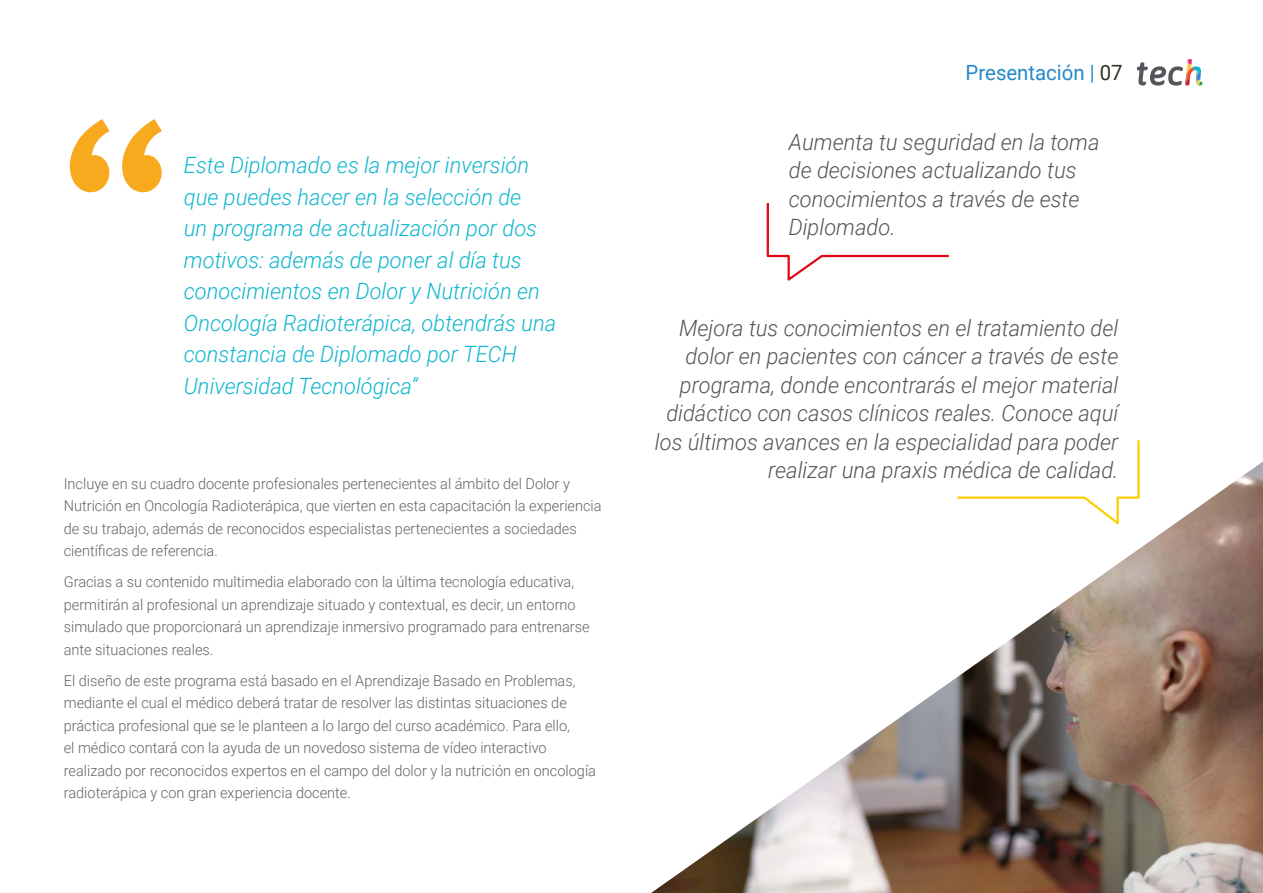
<style>
.page{position:relative;width:1263px;height:893px;background:#fff}
.page>*{position:absolute;margin:0;border:0;box-sizing:border-box;transform-origin:0 0}
.t1{font:italic 300 22.5px/28.5px "Roboto";color:#52555b;text-align:right}
.t2{font:italic 300 22.5px/31.5px "Roboto";color:#0fb6cf}
.t3{font:21px "Roboto";color:#2488c9}
.t4{font:300 15px/22.5px "Roboto";color:#61646a}
.s1{color:#312e20}
</style>
<div class="page">
<svg style="left:70px;top:119px;width:92px;height:73px"></svg>
<img style="left:651px;top:461px;width:612px;height:432px">
<svg style="left:766px;top:203px;width:183px;height:78px"></svg>
<svg style="left:1137px;top:59px;width:65px;height:27px"></svg>
<p class="t2" style="left:184px;top:149px;width:374px">Este Diplomado es la mejor inversión que puedes hacer en la selección de<br>un programa de actualización por dos motivos: además de poner al día tus conocimientos en Dolor y Nutrición en Oncología Radioterápica, obtendrás una constancia de Diplomado por TECH Universidad Tecnológica”</p>
<p class="t4" style="left:64px;top:471px;width:539px">Incluye en su cuadro docente profesionales pertenecientes al ámbito del Dolor y Nutrición en Oncología Radioterápica, que vierten en esta capacitación la experiencia de su trabajo, además de reconocidos especialistas pertenecientes a sociedades científicas de referencia.</p>
<p class="t4" style="left:64px;top:570px;width:527px">Gracias a su contenido multimedia elaborado con la última tecnología educativa, permitirán al profesional un aprendizaje situado y contextual, es decir, un entorno simulado que proporcionará un aprendizaje inmersivo programado para entrenarse ante situaciones reales.</p>
<p class="t4" style="left:64px;top:668px;width:534px">El diseño de este programa está basado en el Aprendizaje Basado en Problemas, mediante el cual el médico deberá tratar de resolver las distintas situaciones de práctica profesional que se le planteen a lo largo del curso académico. Para ello,<br>el médico contará con la ayuda de un novedoso sistema de vídeo interactivo realizado por reconocidos expertos en el campo del dolor y la nutrición en oncología radioterápica y con gran experiencia docente.</p>
<h2 class="t3" style="left:966px;top:57px;width:159px">Presentación | <span class="s1">07</span></h2>
<h1 class="t1" style="left:789px;top:127px;width:312px;text-align:left">Aumenta tu seguridad en la toma de decisiones actualizando tus conocimientos a través de este<br>Diplomado.</h1>
<p class="t1" style="left:655px;top:313px;width:465px">Mejora tus conocimientos en el tratamiento del dolor en pacientes con cáncer a través de este programa, donde encontrarás el mejor material didáctico con casos clínicos reales. Conoce aquí los últimos avances en la especialidad para poder realizar una praxis médica de calidad.</p>
</div>
